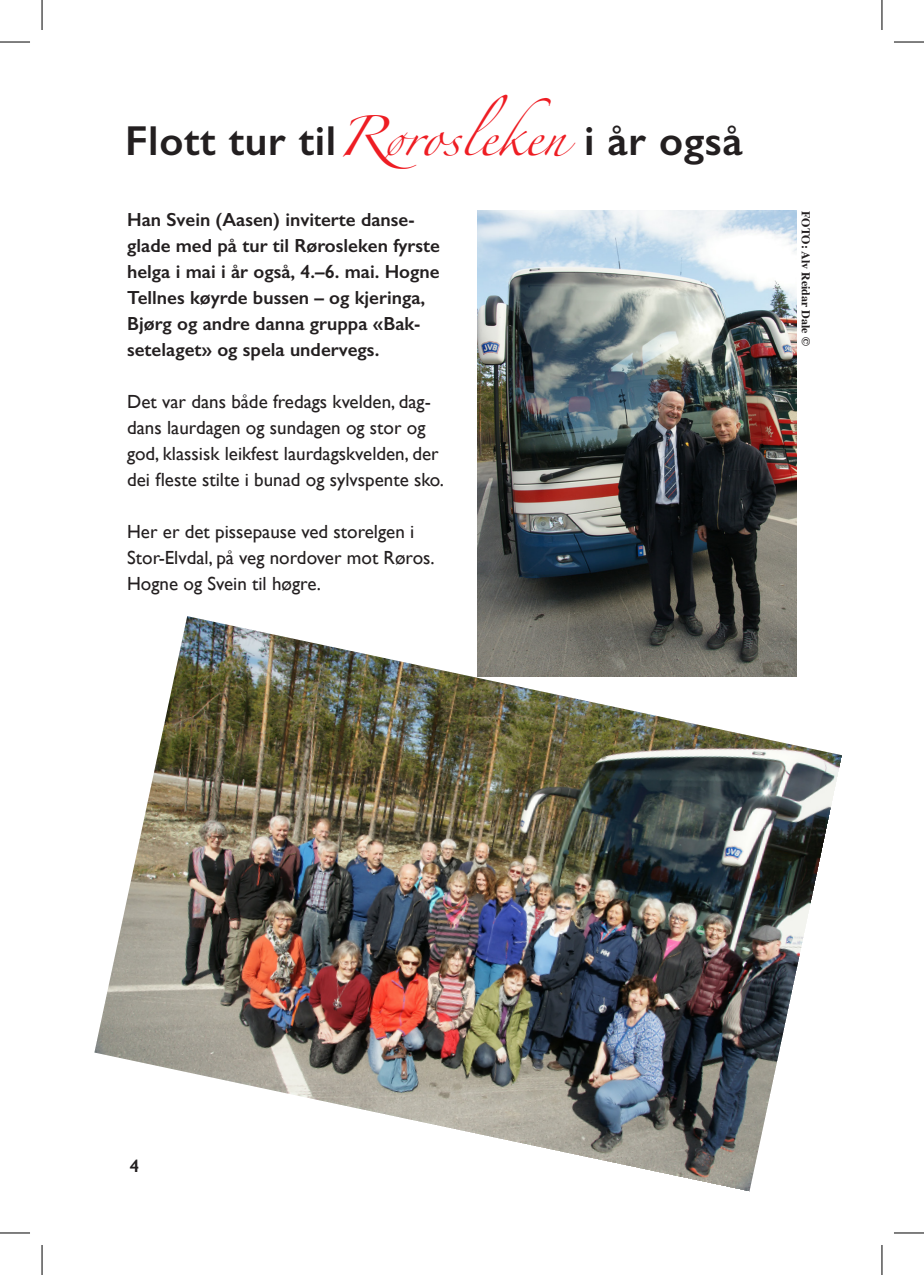
<style>
.page{position:relative;width:924px;height:1275px;background:#fff}
.page>*{position:absolute;margin:0;border:0;box-sizing:border-box;transform-origin:0 0}
.t1{font:600 42px "Gill Sans";letter-spacing:.015em;color:#231f20}
.t2{font:19px/26px "Gill Sans";color:#231f20}
.t3{font:600 19px/26px "Gill Sans";color:#231f20}
.t4{font:600 18px "Gill Sans";color:#231f20}
.t5{font:700 12px "Times";color:#231f20}
.s1{font-family:"Zapfino";font-weight:400;font-size:36px;color:#ee1d23}
</style>
<div class="page">
<img style="left:94px;top:616px;width:747px;height:575px">
<img style="left:477px;top:211px;width:319px;height:465px">
<hr style="left:0;top:42px;width:30px;height:1px;background:#000">
<hr style="left:893px;top:42px;width:30px;height:1px;background:#000">
<hr style="left:0;top:1232px;width:30px;height:1px;background:#000">
<hr style="left:893px;top:1232px;width:30px;height:1px;background:#000">
<hr style="left:42px;top:0;width:1px;height:30px;background:#000">
<hr style="left:42px;top:1245px;width:1px;height:30px;background:#000">
<hr style="left:881px;top:0;width:1px;height:30px;background:#000">
<hr style="left:881px;top:1245px;width:1px;height:30px;background:#000">
<p class="t1" style="left:125px;top:116px;width:619px">Flott tur til<span class="s1">Rørosleken</span> i år også</p>
<p class="t3" style="left:127px;top:206px;width:314px">Han Svein (Aasen) inviterte danse&shy;glade med på tur til Rørosleken fyrste helga i mai i år også, 4.–6. mai. Hogne Tellnes køyrde bussen – og kjeringa, Bjørg og andre danna gruppa «Bak&shy;setelaget» og spela undervegs.</p>
<p class="t2" style="left:127px;top:388px;width:318px">Det var dans både fredags kvelden, dag&shy;dans laurdagen og sundagen og stor og god, klassisk leikfest laurdagskvelden, der dei fleste stilte i bunad og sylvspente sko.</p>
<p class="t2" style="left:127px;top:518px;width:309px">Her er det pissepause ved storelgen i<br>Stor-Elvdal, på veg nordover mot Røros.<br>Hogne og Svein til høgre.</p>
<p class="t5" style="left:817px;top:211px;width:136px;rotate:90deg">FOTO: Alv Reidar Dale ©</p>
<p class="t4" style="left:130px;top:1155px;width:11px">4</p>
</div>
